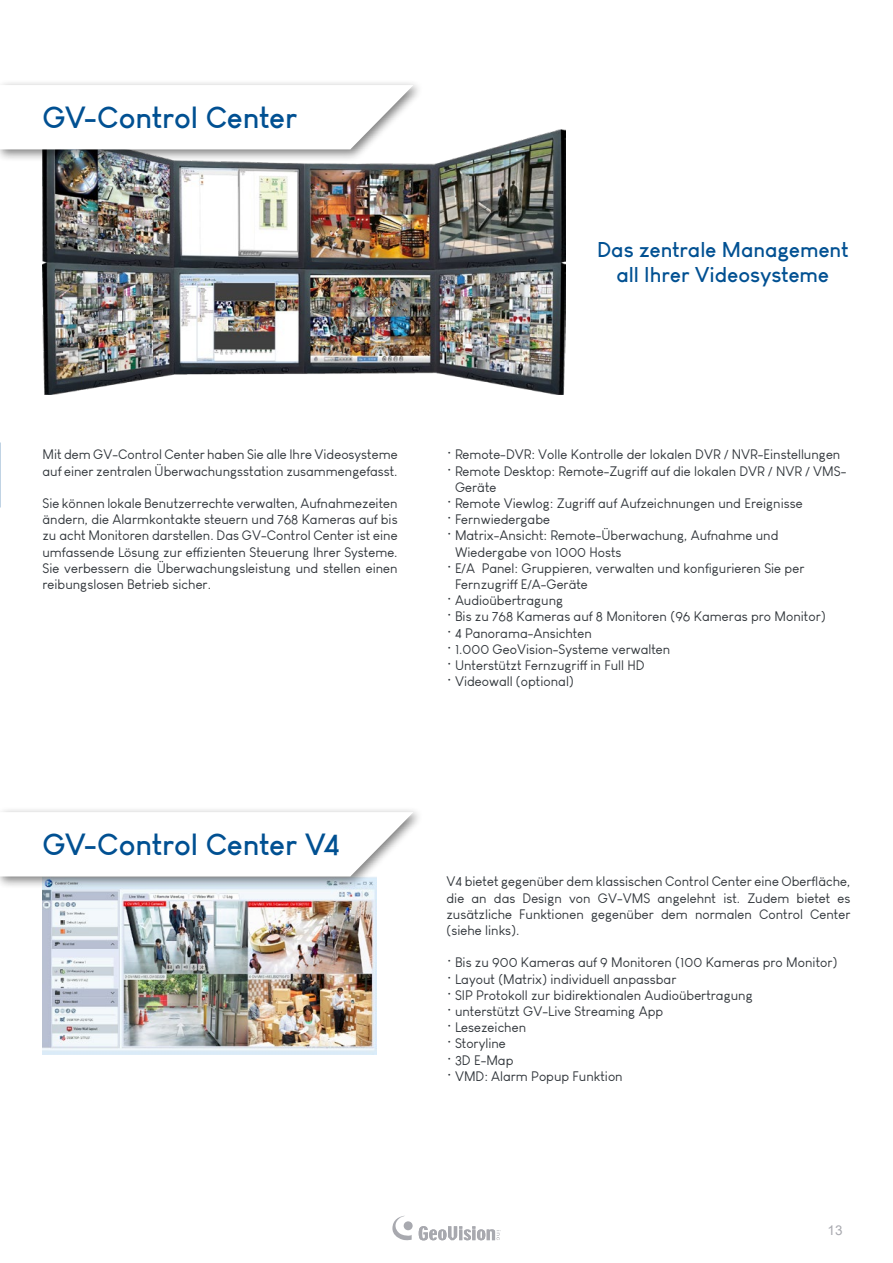
<style>
.page{position:relative;width:893px;height:1263px;background:#fff}
.page>*{position:absolute;margin:0;border:0;box-sizing:border-box;transform-origin:0 0}
.t1{font:700 30px "Louis George Cafe";letter-spacing:-.01em;color:#005092}
.t2{font:700 21px/25.2px "Louis George Cafe";color:#005092;text-align:center}
.t3{font:13.5px/16.2px "Louis George Cafe";color:#30353a}
.t4{font:13.5px "Arial";color:#a8a9af}
</style>
<div class="page">
<svg style="left:392px;top:1216px;width:20px;height:25px"></svg>
<div style="left:404px;top:1221px;width:9px;height:9px;background:#a8a9af;border-radius:50%"></div>
<svg style="left:419px;top:1226px;width:82px;height:14px"></svg>
<img style="left:0;top:0;width:1px;height:539px">
<img style="left:43px;top:889px;width:333px;height:165px">
<img style="left:43px;top:130px;width:523px;height:264px">
<div style="left:0;top:79px;width:424px;height:83px;background:#000;opacity:.5"></div>
<svg style="left:0;top:85px;width:413px;height:64px"></svg>
<div style="left:0;top:806px;width:424px;height:83px;background:#000;opacity:.5"></div>
<svg style="left:0;top:812px;width:413px;height:64px"></svg>
<h1 class="t1" style="left:43px;top:98px;width:256px">GV-Control Center</h1>
<h2 class="t2" style="left:597px;top:237px;width:253px">Das zentrale Management all Ihrer Videosysteme</h2>
<p class="t3" style="left:43px;top:446px;width:357px">Mit dem GV-Control Center haben Sie alle Ihre Videosysteme auf einer zentralen Überwachungsstation zusammengefasst.</p>
<p class="t3" style="left:43px;top:495px;width:357px;text-align:justify">Sie können lokale Benutzerrechte verwalten, Aufnahmezeiten ändern, die Alarmkontakte steuern und 768 Kameras auf bis zu acht Monitoren darstellen. Das GV-Control Center ist eine umfassende Lösung zur effizienten Steuerung Ihrer Systeme.<br>Sie verbessern die Überwachungsleistung und stellen einen reibungslosen Betrieb sicher.</p>
<p class="t3" style="left:446px;top:446px;width:395px">• Remote-DVR: Volle Kontrolle der lokalen DVR / NVR-Einstellungen</p>
<p class="t3" style="left:455px;top:463px;width:393px;text-indent:-9px">• Remote Desktop: Remote-Zugriff auf die lokalen DVR / NVR / VMS-<br>Geräte</p>
<p class="t3" style="left:446px;top:495px;width:358px">• Remote Viewlog: Zugriff auf Aufzeichnungen und Ereignisse</p>
<p class="t3" style="left:446px;top:511px;width:105px">• Fernwiedergabe</p>
<p class="t3" style="left:455px;top:527px;width:325px;text-indent:-9px">• Matrix-Ansicht: Remote-Überwachung, Aufnahme und<br>Wiedergabe von 1000 Hosts</p>
<p class="t3" style="left:455px;top:560px;width:351px;text-indent:-9px">• E/A Panel: Gruppieren, verwalten und konfigurieren Sie per<br>Fernzugriff E/A-Geräte</p>
<p class="t3" style="left:446px;top:592px;width:118px">• Audioübertragung</p>
<p class="t3" style="left:446px;top:608px;width:381px">• Bis zu 768 Kameras auf 8 Monitoren (96 Kameras pro Monitor)</p>
<p class="t3" style="left:446px;top:625px;width:147px">• 4 Panorama-Ansichten</p>
<p class="t3" style="left:446px;top:641px;width:225px">• 1.000 GeoVision-Systeme verwalten</p>
<p class="t3" style="left:446px;top:657px;width:199px">• Unterstützt Fernzugriff in Full HD</p>
<p class="t3" style="left:446px;top:673px;width:129px">• Videowall (optional)</p>
<h1 class="t1" style="left:43px;top:825px;width:299px">GV-Control Center V4</h1>
<p class="t3" style="left:446px;top:873px;width:405px;text-align:justify">V4 bietet gegenüber dem klassischen Control Center eine OberfIäche, die an das Design von GV-VMS angelehnt ist. Zudem bietet es zusätzliche Funktionen gegenüber dem normalen Control Center (siehe links).</p>
<p class="t3" style="left:446px;top:954px;width:392px">• Bis zu 900 Kameras auf 9 Monitoren (100 Kameras pro Monitor)</p>
<p class="t3" style="left:446px;top:971px;width:231px">• Layout (Matrix) individuell anpassbar</p>
<p class="t3" style="left:446px;top:987px;width:308px">• SIP Protokoll zur bidirektionalen Audioübertragung</p>
<p class="t3" style="left:446px;top:1003px;width:218px">• unterstützt GV-Live Streaming App</p>
<p class="t3" style="left:446px;top:1019px;width:81px">• Lesezeichen</p>
<p class="t3" style="left:446px;top:1035px;width:61px">• Storyline</p>
<p class="t3" style="left:446px;top:1052px;width:68px">• 3D E-Map</p>
<p class="t3" style="left:446px;top:1068px;width:178px">• VMD: Alarm Popup Funktion</p>
<p class="t4" style="left:827px;top:1220px;width:17px">13</p>
</div>
